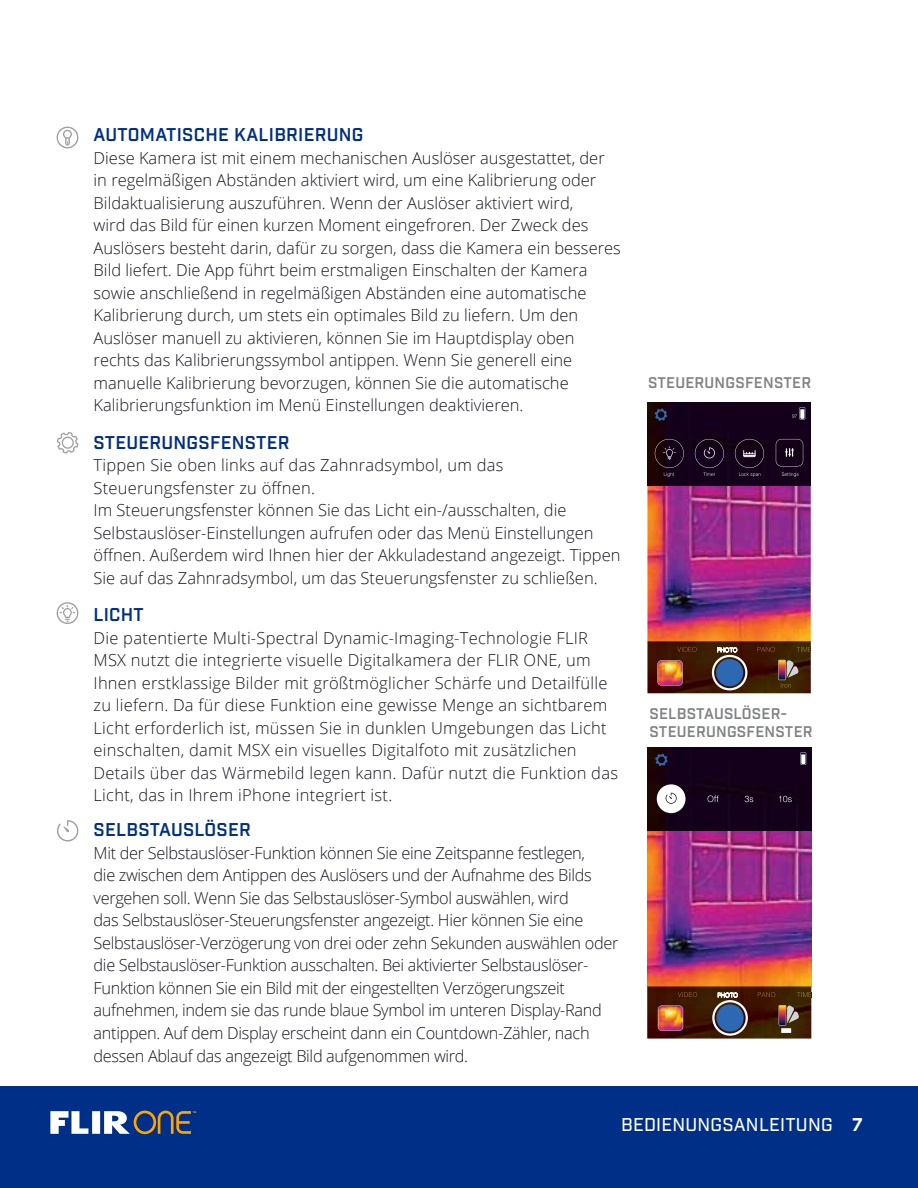
<style>
.page{position:relative;width:918px;height:1188px;background:#fff}
.page>*{position:absolute;margin:0;border:0;box-sizing:border-box;transform-origin:0 0}
.t1{font:600 18px "Industry";letter-spacing:.015em;color:#002f87}
.t2{font:500 18px "Industry";letter-spacing:.015em;color:#fff}
.t3{font:300 16.5px/22.5px "Open Sans";color:#191421}
.t4{font:300 16.5px/22.5px "Open Sans";letter-spacing:-.02em;color:#191421}
.t5{font:600 15px/18px "Industry";letter-spacing:.015em;color:#808285}
.t6{font:700 2.55px "Myriad Pro";color:#ffa400}
.s1{font-weight:700}
</style>
<div class="page">
<div style="left:0;top:1086px;width:918px;height:102px;background:#002f87"></div>
<svg style="left:50px;top:1111px;width:141px;height:23px"></svg>
<svg style="left:57px;top:127px;width:21px;height:21px"></svg>
<svg style="left:57px;top:432px;width:21px;height:22px"></svg>
<svg style="left:57px;top:602px;width:21px;height:22px"></svg>
<svg style="left:57px;top:820px;width:21px;height:22px"></svg>
<img style="left:647px;top:831px;width:164px;height:208px">
<hr style="left:811px;top:997px;width:1px;height:42px;background:#414042">
<img style="left:678px;top:992px;width:19px;height:5px">
<img style="left:758px;top:992px;width:53px;height:5px">
<svg style="left:658px;top:1006px;width:25px;height:25px"></svg>
<svg style="left:779px;top:1005px;width:20px;height:20px"></svg>
<svg style="left:647px;top:748px;width:165px;height:83px;background:#200e24"></svg>
<svg style="left:712px;top:993px;width:36px;height:43px;background:#5d6376"></svg>
<img style="left:647px;top:485px;width:164px;height:208px">
<hr style="left:811px;top:652px;width:1px;height:41px;background:#414042">
<img style="left:677px;top:647px;width:20px;height:5px">
<img style="left:757px;top:647px;width:54px;height:5px">
<svg style="left:657px;top:660px;width:26px;height:26px"></svg>
<svg style="left:778px;top:660px;width:21px;height:28px"></svg>
<img style="left:647px;top:403px;width:164px;height:82px">
<svg style="left:655px;top:409px;width:12px;height:12px"></svg>
<svg style="left:776px;top:439px;width:27px;height:27px"></svg>
<svg style="left:792px;top:407px;width:13px;height:13px"></svg>
<svg style="left:655px;top:439px;width:29px;height:38px"></svg>
<svg style="left:695px;top:439px;width:29px;height:37px"></svg>
<svg style="left:735px;top:439px;width:29px;height:38px"></svg>
<svg style="left:782px;top:472px;width:17px;height:5px"></svg>
<svg style="left:712px;top:648px;width:35px;height:42px"></svg>
<p class="t1" style="left:94px;top:124px;width:271px">AUTOMATISCHE KALIBRIERUNG</p>
<p class="t3" style="left:94px;top:146px;width:529px">Diese Kamera ist mit einem mechanischen Auslöser ausgestattet, der in regelmäßigen Abständen aktiviert wird, um eine Kalibrierung oder Bildaktualisierung auszuführen. Wenn der Auslöser aktiviert wird,<br>wird das Bild für einen kurzen Moment eingefroren. Der Zweck des Auslösers besteht darin, dafür zu sorgen, dass die Kamera ein besseres Bild liefert. Die App führt beim erstmaligen Einschalten der Kamera sowie anschließend in regelmäßigen Abständen eine automatische Kalibrierung durch, um stets ein optimales Bild zu liefern. Um den Auslöser manuell zu aktivieren, können Sie im Hauptdisplay oben rechts das Kalibrierungssymbol antippen. Wenn Sie generell eine manuelle Kalibrierung bevorzugen, können Sie die automatische Kalibrierungsfunktion im Menü Einstellungen deaktivieren.</p>
<p class="t1" style="left:94px;top:432px;width:197px">STEUERUNGSFENSTER</p>
<p class="t3" style="left:94px;top:454px;width:528px">Tippen Sie oben links auf das Zahnradsymbol, um das Steuerungsfenster zu öffnen.<br>Im Steuerungsfenster können Sie das Licht ein-/ausschalten, die Selbstauslöser-Einstellungen aufrufen oder das Menü Einstellungen öffnen. Außerdem wird Ihnen hier der Akkuladestand angezeigt. Tippen Sie auf das Zahnradsymbol, um das Steuerungsfenster zu schließen.</p>
<p class="t1" style="left:94px;top:604px;width:52px">LICHT</p>
<p class="t3" style="left:94px;top:626px;width:526px">Die patentierte Multi-Spectral Dynamic-Imaging-Technologie FLIR MSX nutzt die integrierte visuelle Digitalkamera der FLIR ONE, um Ihnen erstklassige Bilder mit größtmöglicher Schärfe und Detailfülle zu liefern. Da für diese Funktion eine gewisse Menge an sichtbarem Licht erforderlich ist, müssen Sie in dunklen Umgebungen das Licht einschalten, damit MSX ein visuelles Digitalfoto mit zusätzlichen Details über das Wärmebild legen kann. Dafür nutzt die Funktion das Licht, das in Ihrem iPhone integriert ist.</p>
<p class="t1" style="left:94px;top:819px;width:159px">SELBSTAUSLÖSER</p>
<p class="t4" style="left:94px;top:841px;width:526px">Mit der Selbstauslöser-Funktion können Sie eine Zeitspanne festlegen,<br>die zwischen dem Antippen des Auslösers und der Aufnahme des Bilds vergehen soll. Wenn Sie das Selbstauslöser-Symbol auswählen, wird<br>das Selbstauslöser-Steuerungsfenster angezeigt. Hier können Sie eine Selbstauslöser-Verzögerung von drei oder zehn Sekunden auswählen oder die Selbstauslöser-Funktion ausschalten. Bei aktivierter Selbstauslöser-Funktion können Sie ein Bild mit der eingestellten Verzögerungszeit aufnehmen, indem sie das runde blaue Symbol im unteren Display-Rand antippen. Auf dem Display erscheint dann ein Countdown-Zähler, nach dessen Ablauf das angezeigt Bild aufgenommen wird.</p>
<p class="t6" style="left:193px;top:1110px;width:5px">TM</p>
<p class="t5" style="left:648px;top:374px;width:165px">STEUERUNGSFENSTER</p>
<p class="t5" style="left:650px;top:705px;width:165px">SELBSTAUSLÖSER-<br>STEUERUNGSFENSTER</p>
<p class="t2" style="left:621px;top:1114px;width:243px">BEDIENUNGSANLEITUNG <span class="s1">7</span></p>
</div>
